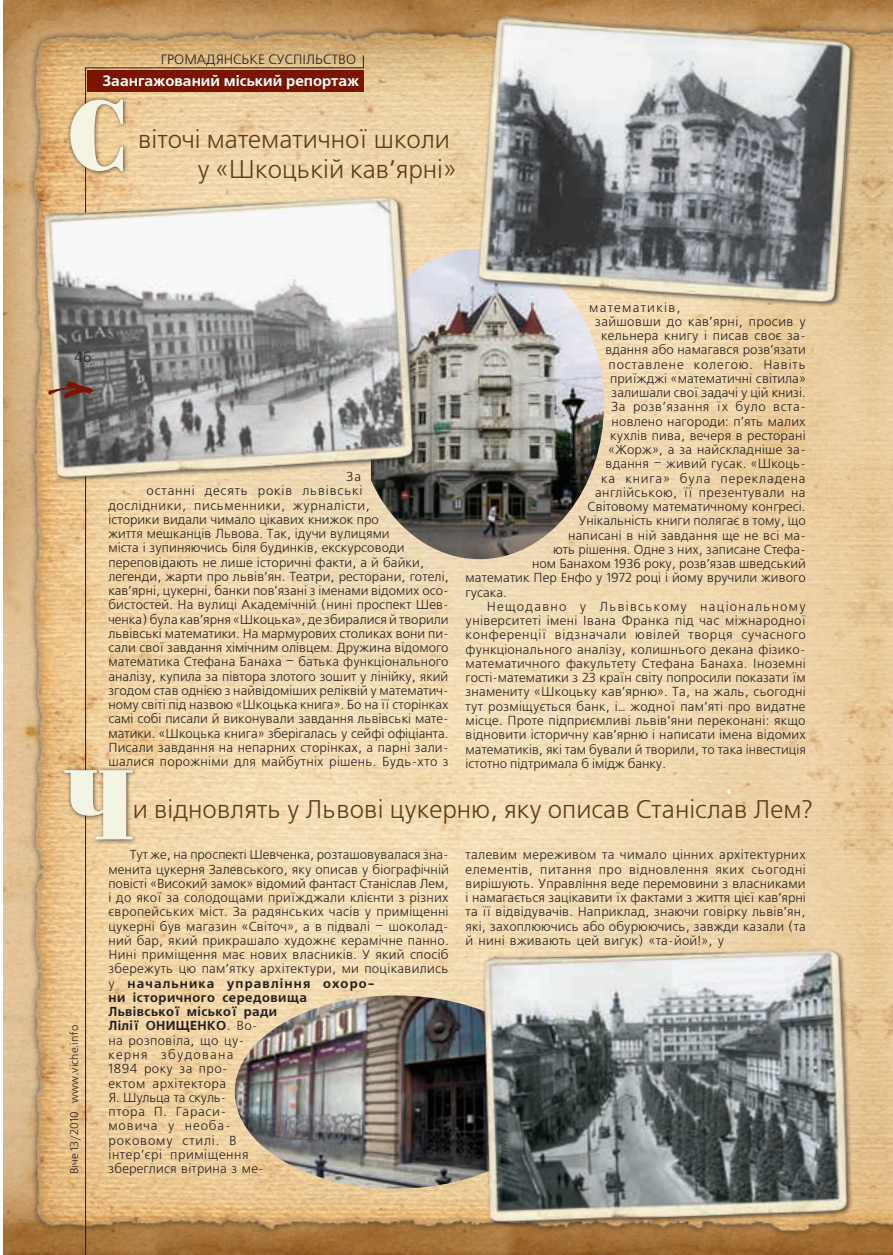
<style>
.page{position:relative;width:893px;height:1255px;background:#fff}
.page>*{position:absolute;margin:0;border:0;box-sizing:border-box;transform-origin:0 0}
.Zagolovok{font:25.5px "Free Set C";color:#5e3e1b}
.rubrica_left{font:700 15px "Free Set C";color:#fff}
.foto{font:15px "Free Set C";color:#231f20}
.rubrica_right{font:13.5px "Free Set C";color:#231f20}
.text_freeset{font:13.05px/14.2px "Free Set C";letter-spacing:.01em;color:#231f20}
.text_freeset-2{font:13.05px "Free Set C";letter-spacing:.065em;color:#231f20}
.text_freeset-3{font:13.05px "Free Set C";letter-spacing:.03em;color:#231f20}
.text_freeset-4{font:13.05px "Free Set C";letter-spacing:.045em;color:#231f20}
.text_freeset-5{font:13.05px "Free Set C";letter-spacing:.04em;color:#231f20}
.text_freeset-6{font:13.05px "Free Set C";letter-spacing:.1em;color:#231f20}
.t1{font:11.25px "Free Set C";color:#231f20}
.s1{font-weight:700}
</style>
<div class="page">
<img style="left:872px;top:0;width:21px;height:1254px">
<img style="left:4px;top:0;width:868px;height:1254px">
<img style="left:371px;top:249px;width:233px;height:310px">
<div style="left:476px;top:14px;width:381px;height:293px;background:#231f20;opacity:.75"></div>
<img style="left:478px;top:15px;width:375px;height:289px">
<img style="left:40px;top:192px;width:375px;height:288px">
<img style="left:364px;top:995px;width:116px;height:193px">
<div style="left:482px;top:947px;width:371px;height:280px;background:#231f20;opacity:.75"></div>
<img style="left:480px;top:944px;width:369px;height:280px">
<svg style="left:48px;top:55px;width:316px;height:1199px;background:#d9c2a0"></svg>
<p class="rubrica_right" style="left:161px;top:52px;width:197px">ГРОМАДЯНСЬКЕ СУСПІЛЬСТВО</p>
<p class="rubrica_left" style="left:102px;top:72px;width:258px">Заангажований міський репортаж</p>
<p class="Zagolovok" style="left:138px;top:125px;width:313px">віточі математичної школи</p>
<p class="Zagolovok" style="left:197px;top:156px;width:260px">у «Шкоцькій кав’ярні»</p>
<p class="foto" style="left:74px;top:349px;width:19px">46</p>
<p class="t1" style="left:68px;top:1174px;width:151px;rotate:-90deg">Віче 13/2010 www.viche.info</p>
<p class="text_freeset" style="left:346px;top:470px;width:16px">За</p>
<p class="text_freeset-2" style="left:147px;top:484px;width:217px">останні десять років львівські</p>
<p class="text_freeset-4" style="left:108px;top:498px;width:263px">дослідники, письменники, журналісти,</p>
<p class="text_freeset" style="left:108px;top:513px;width:272px">історики видали чимало цікавих книжок про</p>
<p class="text_freeset" style="left:108px;top:527px;width:283px">життя мешканців Львова. Так, ідучи вулицями</p>
<p class="text_freeset" style="left:108px;top:541px;width:298px">міста і зупиняючись біля будинків, екскурсоводи</p>
<p class="text_freeset" style="left:108px;top:555px;width:317px">переповідають не лише історичні факти, а й байки,</p>
<p class="text_freeset" style="left:108px;top:570px;width:342px">легенди, жарти про львів’ян. Театри, ресторани, готелі,</p>
<p class="text_freeset" style="left:108px;top:584px;width:342px">кав’ярні, цукерні, банки пов’язані з іменами відомих осо-</p>
<p class="text_freeset" style="left:108px;top:598px;width:342px">бистостей. На вулиці Академічній (нині проспект Шев-</p>
<p class="text_freeset" style="left:108px;top:612px;width:342px">ченка) була кав’ярня «Шкоцька», де збиралися й творили</p>
<p class="text_freeset" style="left:108px;top:627px;width:342px">львівські математики. На мармурових столиках вони пи-</p>
<p class="text_freeset" style="left:108px;top:641px;width:342px">сали свої завдання хімічним олівцем. Дружина відомого</p>
<p class="text_freeset" style="left:108px;top:655px;width:342px">математика Стефана Банаха – батька функціонального</p>
<p class="text_freeset" style="left:108px;top:669px;width:341px">аналізу, купила за півтора злотого зошит у лінійку, який</p>
<p class="text_freeset" style="left:108px;top:684px;width:342px">згодом став однією з найвідоміших реліквій у математич-</p>
<p class="text_freeset" style="left:108px;top:698px;width:342px">ному світі під назвою «Шкоцька книга». Бо на її сторінках</p>
<p class="text_freeset" style="left:108px;top:712px;width:342px">самі собі писали й виконували завдання львівські мате-</p>
<p class="text_freeset" style="left:108px;top:726px;width:342px">матики. «Шкоцька книга» зберігалась у сейфі офіціанта.</p>
<p class="text_freeset" style="left:108px;top:741px;width:342px">Писали завдання на непарних сторінках, а парні зали-</p>
<p class="text_freeset" style="left:108px;top:755px;width:342px">шалися порожніми для майбутніх рішень. Будь-хто з</p>
<p class="text_freeset-6" style="left:589px;top:300px;width:93px">математиків,</p>
<p class="text_freeset-3" style="left:595px;top:314px;width:212px">зайшовши до кав’ярні, просив у</p>
<p class="text_freeset" style="left:601px;top:329px;width:206px">кельнера книгу і писав своє за-</p>
<p class="text_freeset" style="left:606px;top:343px;width:202px">вдання або намагався розв’язати</p>
<p class="text_freeset-2" style="left:609px;top:357px;width:199px">поставлене колегою. Навіть</p>
<p class="text_freeset" style="left:610px;top:372px;width:197px">приїжджі «математичні світила»</p>
<p class="text_freeset" style="left:612px;top:386px;width:196px">залишали свої задачі у цій книзі.</p>
<p class="text_freeset-5" style="left:612px;top:400px;width:196px">За розв’язання їх було вста-</p>
<p class="text_freeset" style="left:612px;top:414px;width:196px">новлено нагороди: п’ять малих</p>
<p class="text_freeset" style="left:610px;top:429px;width:197px">кухлів пива, вечеря в ресторані</p>
<p class="text_freeset" style="left:609px;top:443px;width:199px">«Жорж», а за найскладніше за-</p>
<p class="text_freeset" style="left:606px;top:457px;width:202px">вдання – живий гусак. «Шкоць-</p>
<p class="text_freeset-2" style="left:601px;top:471px;width:206px">ка книга» була перекладена</p>
<p class="text_freeset-3" style="left:595px;top:485px;width:212px">англійською, її презентували на</p>
<p class="text_freeset" style="left:588px;top:500px;width:220px">Світовому математичному конгресі.</p>
<p class="text_freeset" style="left:579px;top:514px;width:229px">Унікальність книги полягає в тому, що</p>
<p class="text_freeset" style="left:568px;top:528px;width:239px">написані в ній завдання ще не всі ма-</p>
<p class="text_freeset" style="left:553px;top:543px;width:254px">ють рішення. Одне з них, записане Стефа-</p>
<p class="text_freeset" style="left:532px;top:557px;width:275px">ном Банахом 1936 року, розв’язав шведський</p>
<p class="text_freeset" style="left:466px;top:571px;width:342px">математик Пер Енфо у 1972 році і йому вручили живого</p>
<p class="text_freeset" style="left:466px;top:585px;width:43px">гусака.</p>
<p class="text_freeset" style="left:466px;top:600px;width:342px;text-indent:21px">Нещодавно у Львівському національному університеті імені Івана Франка під час міжнародної конференції відзначали ювілей творця сучасного функціонального аналізу, колишнього декана фізико&shy;математичного факультету Стефана Банаха. Іноземні гості- математики з 23 країн світу попросили показати їм знамениту «Шкоцьку кав’ярню». Та, на жаль, сьогодні тут розміщується банк, і… жодної пам’яті про видатне місце. Проте підприємливі львів’яни переконані: якщо відновити історичну кав’ярню і написати імена відомих математиків, які там бували й творили, то така інвестиція істотно підтримала б імідж банку.</p>
<p class="Zagolovok" style="left:133px;top:796px;width:681px">и відновлять у Львові цукерню, яку описав Станіслав Лем?</p>
<p class="text_freeset" style="left:108px;top:848px;width:342px;text-indent:21px">Тут же, на проспекті Шевченка, розташовувалася зна&shy;менита цукерня Залевського, яку описав у біографічній повісті «Високий замок» відомий фантаст Станіслав Лем, і до якої за солодощами приїжджали клієнти з різних європейських міст. За радянських часів у приміщенні цукерні був магазин «Світоч», а в підвалі – шоколад&shy;ний бар, який прикрашало художнє керамічне панно.<br>Нині приміщення має нових власників. У який спосіб збережуть цю пам’ятку архітектури, ми поцікавились у <span class="s1">начальника управління охоро-<br>ни історичного середовища<br>Львівської міської ради<br>Лілії ОНИЩЕНКО</span>. Во-<br>на розповіла, що цу-<br>керня збудована<br>1894 року за про-<br>ектом архітектора<br>Я. Шульца та скуль-<br>птора П. Гараси-<br>мовича у необа-<br>роковому стилі. В<br>інтер’єрі приміщення<br>збереглися вітрина з ме-</p>
<p class="text_freeset" style="left:466px;top:848px;width:342px;text-align:justify">талевим мереживом та чимало цінних архітектурних елементів, питання про відновлення яких сьогодні вирішують. Управління веде перемовини з власниками і намагається зацікавити їх фактами з життя цієї кав’ярні та її відвідувачів. Наприклад, знаючи говірку львів’ян, які, захоплюючись або обурюючись, завжди казали (та й нині вживають цей вигук) «та- йой!», у</p>
</div>
